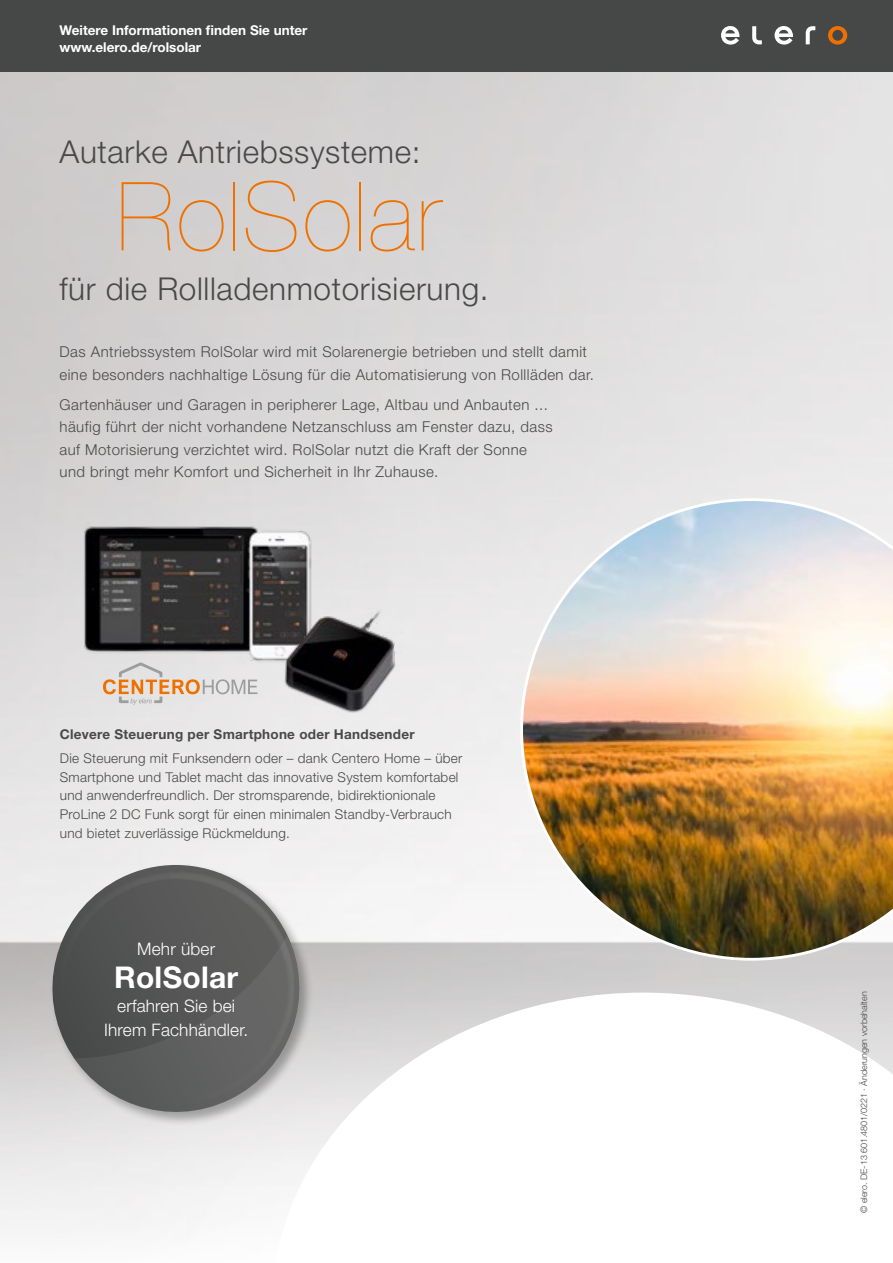
<style>
.page{position:relative;width:893px;height:1263px;background:#fff}
.page>*{position:absolute;margin:0;border:0;box-sizing:border-box;transform-origin:0 0}
.t1{font:200 95.55px "Helvetica Neue LT";letter-spacing:.02em;color:#ee7100}
.t2{font:300 31.5px "Helvetica Neue LT Std";letter-spacing:.02em;color:#494948}
.t3{font:700 30px "Helvetica Neue LT Pro";letter-spacing:.01em;color:#fff}
.t4{font:300 17.25px/24px "Helvetica Neue LT Std";letter-spacing:.01em;color:#fff;text-align:center}
.t5{font:300 15px/22.5px "Helvetica Neue LT Std";letter-spacing:.03em;color:#494948}
.t6{font:300 13.5px/18.6px "Helvetica Neue LT Std";letter-spacing:.02em;color:#494948}
.t7{font:700 13.5px/16.2px "Helvetica Neue LT Pro";color:#fff}
.t8{font:700 13.5px "Helvetica Neue LT Std";letter-spacing:.02em;color:#494948}
.t9{font:300 9px "Helvetica Neue LT Pro";letter-spacing:-.005em;color:#464848}
</style>
<div class="page">
<svg style="left:272px;top:992px;width:621px;height:252px"></svg>
<div style="left:0;top:0;width:893px;height:71px;background:#464848"></div>
<img style="left:520px;top:498px;width:373px;height:463px">
<svg style="left:103px;top:681px;width:154px;height:24px;background:#e0cbbb"></svg>
<img style="left:72px;top:511px;width:254px;height:170px">
<img style="left:271px;top:582px;width:145px;height:144px">
<svg style="left:828px;top:26px;width:19px;height:19px"></svg>
<svg style="left:721px;top:26px;width:18px;height:19px"></svg>
<svg style="left:774px;top:26px;width:19px;height:19px"></svg>
<svg style="left:806px;top:26px;width:9px;height:18px"></svg>
<svg style="left:752px;top:26px;width:10px;height:18px"></svg>
<svg style="left:35px;top:865px;width:282px;height:264px;background:#dedcdc"></svg>
<svg style="left:52px;top:867px;width:246px;height:241px;background:#8b8b8b"></svg>
<svg style="left:74px;top:936px;width:234px;height:181px;background:#6e6e6e"></svg>
<p class="t7" style="left:60px;top:22px;width:249px">Weitere Informationen finden Sie unter www.elero.de/rolsolar</p>
<h2 class="t2" style="left:60px;top:132px;width:363px">Autarke Antriebssysteme:</h2>
<h1 class="t1" style="left:116px;top:161px;width:326px">RolSolar</h1>
<h2 class="t2" style="left:60px;top:269px;width:431px">für die Rollladenmotorisierung.</h2>
<p class="t5" style="left:60px;top:340px;width:536px">Das Antriebssystem RolSolar wird mit Solarenergie betrieben und stellt damit eine besonders nachhaltige Lösung für die Automatisierung von Rollläden dar.</p>
<p class="t5" style="left:60px;top:393px;width:495px">Gartenhäuser und Garagen in peripherer Lage, Altbau und Anbauten ... häufig führt der nicht vorhandene Netzanschluss am Fenster dazu, dass auf Motorisierung verzichtet wird. RolSolar nutzt die Kraft der Sonne und bringt mehr Komfort und Sicherheit in Ihr Zuhause.</p>
<p class="t8" style="left:60px;top:726px;width:356px">Clevere Steuerung per Smartphone oder Handsender</p>
<p class="t6" style="left:60px;top:749px;width:404px">Die Steuerung mit Funksendern oder – dank Centero Home – über Smartphone und Tablet macht das innovative System komfortabel und anwenderfreundlich. Der stromsparende, bidirektionionale ProLine 2 DC Funk sorgt für einen minimalen Standby-Verbrauch und bietet zuverlässige Rückmeldung.</p>
<p class="t4" style="left:137px;top:937px;width:79px">Mehr über</p>
<h3 class="t3" style="left:114px;top:959px;width:126px">RolSolar</h3>
<p class="t4" style="left:104px;top:994px;width:146px">erfahren Sie bei<br>Ihrem Fachhändler.</p>
<p class="t9" style="left:858px;top:1213px;width:223px;rotate:-90deg">© elero. DE-13 601.4801/0221 ∙ Änderungen vorbehalten</p>
</div>
